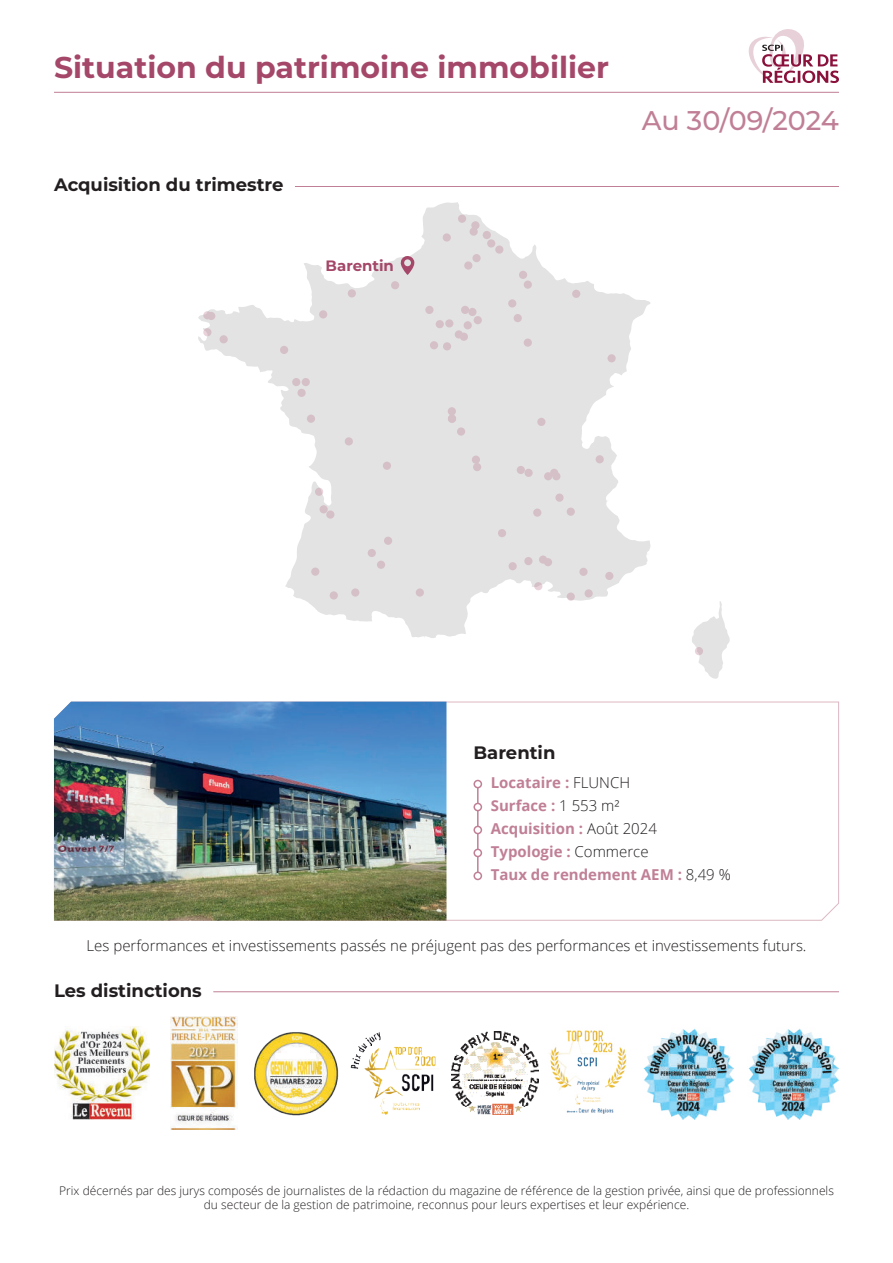
<style>
.page{position:relative;width:893px;height:1263px;background:#fff}
.page>*{position:absolute;margin:0;border:0;box-sizing:border-box;transform-origin:0 0}
.t1{font:700 30px "Montserrat";color:#a44769}
.t2{font:500 27px "Montserrat";color:#c07f96}
.t3{font:700 18px "Montserrat";color:#231f20}
.t4{font:700 15px/23px "Open Sans";color:#c07f96}
.t5{font:300 15px "Open Sans";color:#231f20}
.t6{font:700 15px "Montserrat";color:#a44769}
.t7{font:300 12px/14.4px "Open Sans";color:#231f20;text-align:center}
.s1{font-weight:300;color:#231f20}
</style>
<div class="page">
<svg style="left:692px;top:601px;width:38px;height:78px"></svg>
<svg style="left:198px;top:202px;width:453px;height:436px;fill:#e2e3e2"></svg>
<hr style="left:54px;top:92px;width:785px;height:1px;background:#c07f96">
<hr style="left:295px;top:186px;width:544px;height:1px;background:#c07f96">
<hr style="left:213px;top:991px;width:626px;height:1px;background:#c07f96">
<svg style="left:748px;top:29px;width:91px;height:54px"></svg>
<svg style="left:203px;top:311px;width:8px;height:8px"></svg>
<div style="left:319px;top:310px;width:8px;height:8px;background:#d6c0c7;border-radius:50%"></div>
<div style="left:391px;top:281px;width:8px;height:8px;background:#d6c0c7;border-radius:50%"></div>
<div style="left:383px;top:462px;width:8px;height:8px;background:#d6c0c7;border-radius:50%"></div>
<div style="left:292px;top:378px;width:8px;height:8px;background:#d6c0c7;border-radius:50%"></div>
<div style="left:302px;top:378px;width:8px;height:8px;background:#d6c0c7;border-radius:50%"></div>
<div style="left:297px;top:389px;width:9px;height:8px;background:#d6c0c7;border-radius:50%"></div>
<div style="left:315px;top:488px;width:8px;height:8px;background:#d6c0c7;border-radius:50%"></div>
<div style="left:351px;top:588px;width:8px;height:9px;background:#d6c0c7;border-radius:50%"></div>
<div style="left:416px;top:588px;width:8px;height:9px;background:#d6c0c7;border-radius:50%"></div>
<div style="left:533px;top:508px;width:8px;height:9px;background:#d6c0c7;border-radius:50%"></div>
<div style="left:544px;top:472px;width:8px;height:8px;background:#d6c0c7;border-radius:50%"></div>
<div style="left:552px;top:472px;width:8px;height:8px;background:#d6c0c7;border-radius:50%"></div>
<div style="left:517px;top:466px;width:8px;height:8px;background:#d6c0c7;border-radius:50%"></div>
<div style="left:472px;top:456px;width:8px;height:8px;background:#d6c0c7;border-radius:50%"></div>
<div style="left:537px;top:418px;width:8px;height:8px;background:#d6c0c7;border-radius:50%"></div>
<svg style="left:567px;top:592px;width:8px;height:9px"></svg>
<div style="left:579px;top:568px;width:9px;height:8px;background:#d6c0c7;border-radius:50%"></div>
<div style="left:524px;top:557px;width:8px;height:8px;background:#d6c0c7;border-radius:50%"></div>
<svg style="left:203px;top:328px;width:8px;height:8px"></svg>
<svg style="left:695px;top:647px;width:8px;height:8px"></svg>
<div style="left:524px;top:338px;width:8px;height:9px;background:#d6c0c7;border-radius:50%"></div>
<div style="left:514px;top:314px;width:8px;height:8px;background:#d6c0c7;border-radius:50%"></div>
<div style="left:508px;top:299px;width:8px;height:8px;background:#d6c0c7;border-radius:50%"></div>
<div style="left:474px;top:316px;width:8px;height:8px;background:#d6c0c7;border-radius:50%"></div>
<div style="left:468px;top:308px;width:8px;height:8px;background:#d6c0c7;border-radius:50%"></div>
<div style="left:461px;top:306px;width:8px;height:8px;background:#d6c0c7;border-radius:50%"></div>
<div style="left:445px;top:319px;width:8px;height:8px;background:#d6c0c7;border-radius:50%"></div>
<div style="left:425px;top:306px;width:8px;height:8px;background:#d6c0c7;border-radius:50%"></div>
<div style="left:460px;top:333px;width:8px;height:8px;background:#d6c0c7;border-radius:50%"></div>
<div style="left:455px;top:330px;width:8px;height:8px;background:#d6c0c7;border-radius:50%"></div>
<div style="left:524px;top:280px;width:8px;height:9px;background:#d6c0c7;border-radius:50%"></div>
<div style="left:519px;top:271px;width:8px;height:8px;background:#d6c0c7;border-radius:50%"></div>
<div style="left:464px;top:261px;width:8px;height:9px;background:#d6c0c7;border-radius:50%"></div>
<div style="left:472px;top:254px;width:9px;height:8px;background:#d6c0c7;border-radius:50%"></div>
<div style="left:483px;top:231px;width:8px;height:8px;background:#d6c0c7;border-radius:50%"></div>
<div style="left:470px;top:227px;width:8px;height:9px;background:#d6c0c7;border-radius:50%"></div>
<div style="left:471px;top:221px;width:8px;height:8px;background:#d6c0c7;border-radius:50%"></div>
<div style="left:572px;top:290px;width:8px;height:8px;background:#d6c0c7;border-radius:50%"></div>
<div style="left:443px;top:233px;width:8px;height:9px;background:#d6c0c7;border-radius:50%"></div>
<div style="left:458px;top:215px;width:8px;height:8px;background:#d6c0c7;border-radius:50%"></div>
<div style="left:495px;top:245px;width:8px;height:9px;background:#d6c0c7;border-radius:50%"></div>
<div style="left:544px;top:558px;width:8px;height:8px;background:#d6c0c7;border-radius:50%"></div>
<div style="left:220px;top:335px;width:8px;height:8px;background:#d6c0c7;border-radius:50%"></div>
<div style="left:377px;top:561px;width:8px;height:8px;background:#d6c0c7;border-radius:50%"></div>
<div style="left:384px;top:537px;width:8px;height:8px;background:#d6c0c7;border-radius:50%"></div>
<div style="left:605px;top:572px;width:8px;height:8px;background:#d6c0c7;border-radius:50%"></div>
<div style="left:607px;top:354px;width:9px;height:8px;background:#d6c0c7;border-radius:50%"></div>
<div style="left:464px;top:321px;width:8px;height:8px;background:#d6c0c7;border-radius:50%"></div>
<div style="left:585px;top:589px;width:8px;height:8px;background:#d6c0c7;border-radius:50%"></div>
<div style="left:509px;top:562px;width:8px;height:8px;background:#d6c0c7;border-radius:50%"></div>
<div style="left:330px;top:591px;width:8px;height:8px;background:#d6c0c7;border-radius:50%"></div>
<div style="left:311px;top:567px;width:8px;height:9px;background:#d6c0c7;border-radius:50%"></div>
<div style="left:307px;top:415px;width:8px;height:8px;background:#d6c0c7;border-radius:50%"></div>
<div style="left:280px;top:346px;width:8px;height:8px;background:#d6c0c7;border-radius:50%"></div>
<div style="left:596px;top:455px;width:8px;height:8px;background:#d6c0c7;border-radius:50%"></div>
<div style="left:457px;top:427px;width:8px;height:9px;background:#d6c0c7;border-radius:50%"></div>
<div style="left:487px;top:239px;width:8px;height:9px;background:#d6c0c7;border-radius:50%"></div>
<div style="left:436px;top:320px;width:8px;height:8px;background:#d6c0c7;border-radius:50%"></div>
<div style="left:443px;top:342px;width:8px;height:8px;background:#d6c0c7;border-radius:50%"></div>
<div style="left:430px;top:341px;width:8px;height:8px;background:#d6c0c7;border-radius:50%"></div>
<div style="left:448px;top:415px;width:8px;height:8px;background:#d6c0c7;border-radius:50%"></div>
<div style="left:345px;top:437px;width:8px;height:8px;background:#d6c0c7;border-radius:50%"></div>
<div style="left:326px;top:510px;width:8px;height:9px;background:#d6c0c7;border-radius:50%"></div>
<div style="left:368px;top:549px;width:8px;height:8px;background:#d6c0c7;border-radius:50%"></div>
<div style="left:473px;top:463px;width:8px;height:8px;background:#d6c0c7;border-radius:50%"></div>
<div style="left:207px;top:312px;width:8px;height:8px;background:#d6c0c7;border-radius:50%"></div>
<div style="left:320px;top:505px;width:8px;height:8px;background:#d6c0c7;border-radius:50%"></div>
<div style="left:524px;top:469px;width:9px;height:8px;background:#d6c0c7;border-radius:50%"></div>
<div style="left:539px;top:555px;width:8px;height:9px;background:#d6c0c7;border-radius:50%"></div>
<svg style="left:534px;top:582px;width:8px;height:8px"></svg>
<div style="left:498px;top:529px;width:8px;height:8px;background:#d6c0c7;border-radius:50%"></div>
<div style="left:567px;top:508px;width:8px;height:8px;background:#d6c0c7;border-radius:50%"></div>
<div style="left:550px;top:469px;width:8px;height:8px;background:#d6c0c7;border-radius:50%"></div>
<svg style="left:555px;top:493px;width:9px;height:9px"></svg>
<div style="left:348px;top:289px;width:8px;height:8px;background:#d6c0c7;border-radius:50%"></div>
<div style="left:448px;top:407px;width:8px;height:8px;background:#d6c0c7;border-radius:50%"></div>
<svg style="left:400px;top:256px;width:14px;height:19px"></svg>
<svg style="left:70px;top:701px;width:769px;height:220px"></svg>
<hr style="left:477px;top:783px;width:2px;height:93px;background:#c07f96">
<div style="left:474px;top:780px;width:7px;height:8px;background:#fff;border-radius:50%"></div>
<div style="left:473px;top:780px;width:9px;height:8px;border:2px solid #c07f96;border-radius:50%"></div>
<div style="left:474px;top:803px;width:7px;height:7px;background:#fff;border-radius:50%"></div>
<div style="left:473px;top:803px;width:9px;height:8px;border:2px solid #c07f96;border-radius:50%"></div>
<div style="left:474px;top:826px;width:7px;height:7px;background:#fff;border-radius:50%"></div>
<div style="left:473px;top:826px;width:9px;height:8px;border:2px solid #c07f96;border-radius:50%"></div>
<div style="left:474px;top:849px;width:7px;height:7px;background:#fff;border-radius:50%"></div>
<div style="left:473px;top:849px;width:9px;height:8px;border:2px solid #c07f96;border-radius:50%"></div>
<div style="left:474px;top:872px;width:7px;height:7px;background:#fff;border-radius:50%"></div>
<div style="left:473px;top:871px;width:9px;height:9px;border:2px solid #c07f96;border-radius:50%"></div>
<img style="left:54px;top:702px;width:392px;height:219px">
<img style="left:254px;top:1032px;width:84px;height:83px">
<img style="left:350px;top:1032px;width:86px;height:83px">
<img style="left:451px;top:1032px;width:87px;height:83px">
<img style="left:548px;top:1030px;width:79px;height:84px">
<img style="left:170px;top:1017px;width:67px;height:113px">
<img style="left:54px;top:1027px;width:96px;height:93px">
<img style="left:643px;top:1029px;width:91px;height:90px">
<img style="left:748px;top:1029px;width:91px;height:90px">
<h1 class="t1" style="left:54px;top:46px;width:556px">Situation du patrimoine immobilier</h1>
<h3 class="t3" style="left:54px;top:172px;width:231px">Acquisition du trimestre</h3>
<p class="t6" style="left:326px;top:254px;width:70px">Barentin</p>
<h2 class="t2" style="left:642px;top:107px;width:199px">Au 30/09/2024</h2>
<h3 class="t3" style="left:473px;top:740px;width:83px">Barentin</h3>
<p class="t4" style="left:491px;top:773px;width:141px">Locataire : <span class="s1">FLUNCH</span></p>
<p class="t4" style="left:491px;top:796px;width:130px">Surface : <span class="s1">1 553 m²</span></p>
<p class="t4" style="left:491px;top:819px;width:168px">Acquisition : <span class="s1">Août 2024</span></p>
<p class="t4" style="left:491px;top:842px;width:242px">Typologie : <span class="s1">Commerce<br></span>Taux de rendement AEM : <span class="s1">8,49 %</span></p>
<p class="t5" style="left:87px;top:940px;width:721px">Les performances et investissements passés ne préjugent pas des performances et investissements futurs.</p>
<h3 class="t3" style="left:54px;top:977px;width:149px">Les distinctions</h3>
<p class="t7" style="left:59px;top:1183px;width:776px">Prix décernés par des jurys composés de journalistes de la rédaction du magazine de référence de la gestion privée, ainsi que de professionnels du secteur de la gestion de patrimoine, reconnus pour leurs expertises et leur expérience.</p>
</div>
